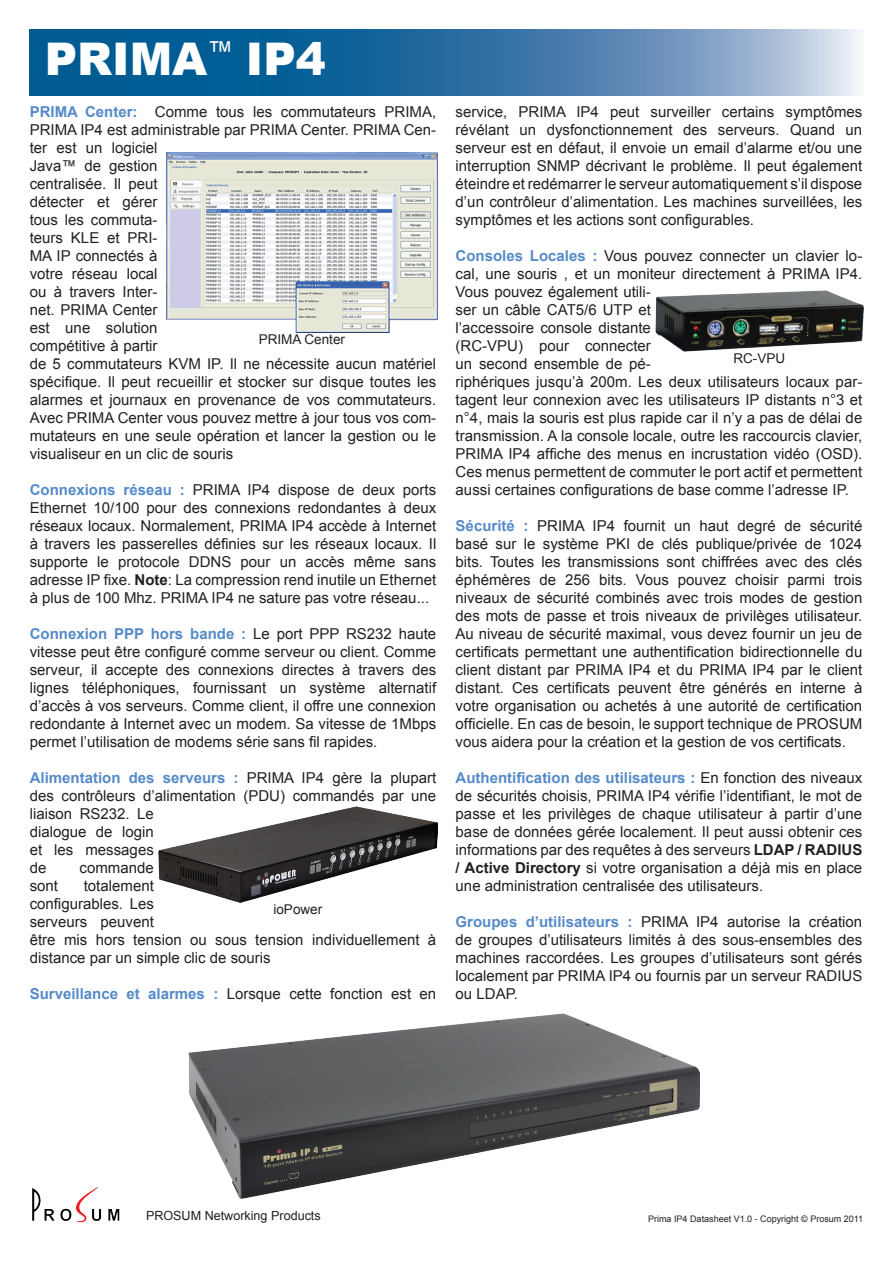
<style>
.page{position:relative;width:893px;height:1263px;background:#fff}
.page>*{position:absolute;margin:0;border:0;box-sizing:border-box;transform-origin:0 0}
.t1{font:900 45px "Arial";color:#fff}
.t2{font:15px/18px "Arial";color:#231f20;text-align:justify}
.t3{font:13.5px "Arial";color:#231f20}
.t4{font:12.6px "Arial";color:#231f20}
.t5{font:9px "Arial";color:#231f20}
.s1{font-weight:700;color:#568bc8}
.s2{font-weight:700}
</style>
<div class="page">
<svg style="left:30px;top:30px;width:830px;height:66px;background:#3d7cab"></svg>
<img style="left:32px;top:1187px;width:88px;height:36px">
<img style="left:166px;top:152px;width:272px;height:181px">
<img style="left:158px;top:807px;width:280px;height:95px">
<img style="left:655px;top:290px;width:208px;height:61px">
<img style="left:188px;top:1013px;width:512px;height:185px">
<h1 class="t1" style="left:45px;top:26px;width:283px">PRIMA<sup>™</sup> IP4</h1>
<p class="t2" style="left:30px;top:103px;width:408px;text-align:left"><span class="s1">PRIMA Center:</span> Comme tous les commutateurs PRIMA,<br>PRIMA IP4 est administrable par PRIMA Center. PRIMA Cen&shy;ter est un logiciel<br>Java™ de gestion<br>centralisée. Il peut<br>détecter et gérer<br>tous les commuta-<br>teurs KLE et PRI-<br>MA IP connectés à<br>votre réseau local<br>ou à travers Inter-<br>net. PRIMA Center<br>est une solution<br>compétitive à partir<br>de 5 commutateurs KVM IP. Il ne nécessite aucun matériel spécifique. Il peut recueillir et stocker sur disque toutes les alarmes et journaux en provenance de vos commutateurs.<br>Avec PRIMA Center vous pouvez mettre à jour tous vos com&shy;mutateurs en une seule opération et lancer la gestion ou le visualiseur en un clic de souris</p>
<p class="t2" style="left:30px;top:481px;width:408px"><span class="s1">Connexions réseau :</span> PRIMA IP4 dispose de deux ports Ethernet 10/100 pour des connexions redondantes à deux réseaux locaux. Normalement, PRIMA IP4 accède à Internet à travers les passerelles définies sur les réseaux locaux. Il supporte le protocole DDNS pour un accès même sans adresse IP fixe. <span class="s2">Note</span>: La compression rend inutile un Ethernet à plus de 100 Mhz. PRIMA IP4 ne sature pas votre réseau...</p>
<p class="t2" style="left:30px;top:625px;width:408px"><span class="s1">Connexion PPP hors bande :</span> Le port PPP RS232 haute vitesse peut être configuré comme serveur ou client. Comme serveur, il accepte des connexions directes à travers des lignes téléphoniques, fournissant un système alternatif d’accès à vos serveurs. Comme client, il offre une connexion redondante à Internet avec un modem. Sa vitesse de 1Mbps permet l’utilisation de modems série sans fil rapides.</p>
<p class="t2" style="left:30px;top:769px;width:408px;text-align:left"><span class="s1">Alimentation des serveurs :</span> PRIMA IP4 gère la plupart des contrôleurs d’alimentation (PDU) commandés par une liaison RS232. Le<br>dialogue de login<br>et les messages<br>de</p>
<p class="t3" style="left:259px;top:331px;width:88px">PRIMA Center</p>
<p class="t2" style="left:80px;top:859px;width:76px">commande</p>
<p class="t2" style="left:30px;top:877px;width:408px;text-align:left;text-indent:54px">totalement<br>configurables. Les<br>serveurs peuvent<br>être mis hors tension ou sous tension individuellement à distance par un simple clic de souris</p>
<p class="t2" style="left:30px;top:985px;width:408px"><span class="s1">Surveillance et alarmes :</span> Lorsque cette fonction est en</p>
<p class="t2" style="left:30px;top:877px;width:30px">sont</p>
<p class="t3" style="left:273px;top:900px;width:50px">ioPower</p>
<p class="t2" style="left:456px;top:103px;width:408px">service, PRIMA IP4 peut surveiller certains symptômes révélant un dysfonctionnement des serveurs. Quand un serveur est en défaut, il envoie un email d’alarme et/ou une interruption SNMP décrivant le problème. Il peut également éteindre et redémarrer le serveur automatiquement s’il dispose d’un contrôleur d’alimentation. Les machines surveillées, les symptômes et les actions sont configurables.</p>
<p class="t2" style="left:456px;top:247px;width:408px;text-align:left"><span class="s1">Consoles Locales :</span> Vous pouvez connecter un clavier lo&shy;cal, une souris , et un moniteur directement à PRIMA IP4.<br>Vous pouvez également utili-<br>ser un câble CAT5/6 UTP et<br>l’accessoire console distante<br>(RC-VPU) pour connecter<br>un second ensemble de pé-<br>riphériques jusqu’à 200m. Les deux utilisateurs locaux par&shy;tagent leur connexion avec les utilisateurs IP distants n°3 et n°4, mais la souris est plus rapide car il n’y a pas de délai de transmission. A la console locale, outre les raccourcis clavier, PRIMA IP4 affiche des menus en incrustation vidéo (OSD).<br>Ces menus permettent de commuter le port actif et permettent aussi certaines configurations de base comme l’adresse IP.</p>
<p class="t2" style="left:456px;top:517px;width:408px"><span class="s1">Sécurité :</span> PRIMA IP4 fournit un haut degré de sécurité basé sur le système PKI de clés publique/privée de 1024 bits. Toutes les transmissions sont chiffrées avec des clés éphémères de 256 bits. Vous pouvez choisir parmi trois niveaux de sécurité combinés avec trois modes de gestion des mots de passe et trois niveaux de privilèges utilisateur.<br>Au niveau de sécurité maximal, vous devez fournir un jeu de certificats permettant une authentification bidirectionnelle du client distant par PRIMA IP4 et du PRIMA IP4 par le client distant. Ces certificats peuvent être générés en interne à votre organisation ou achetés à une autorité de certification officielle. En cas de besoin, le support technique de PROSUM vous aidera pour la création et la gestion de vos certificats.</p>
<p class="t2" style="left:456px;top:769px;width:408px"><span class="s1">Authentification des utilisateurs :</span> En fonction des niveaux de sécurités choisis, PRIMA IP4 vérifie l’identifiant, le mot de passe et les privilèges de chaque utilisateur à partir d’une base de données gérée localement. Il peut aussi obtenir ces informations par des requêtes à des serveurs <span class="s2">LDAP / RADIUS / Active Directory</span> si votre organisation a déjà mis en place une administration centralisée des utilisateurs.</p>
<p class="t2" style="left:456px;top:913px;width:408px"><span class="s1">Groupes d’utilisateurs :</span> PRIMA IP4 autorise la création de groupes d’utilisateurs limités à des sous-ensembles des machines raccordées. Les groupes d’utilisateurs sont gérés localement par PRIMA IP4 ou fournis par un serveur RADIUS ou LDAP.</p>
<p class="t3" style="left:733px;top:349px;width:53px">RC-VPU</p>
<p class="t4" style="left:146px;top:1207px;width:176px">PROSUM Networking Products</p>
<p class="t5" style="left:648px;top:1213px;width:217px">Prima IP4 Datasheet V1.0 - Copyright © Prosum 2011</p>
</div>
